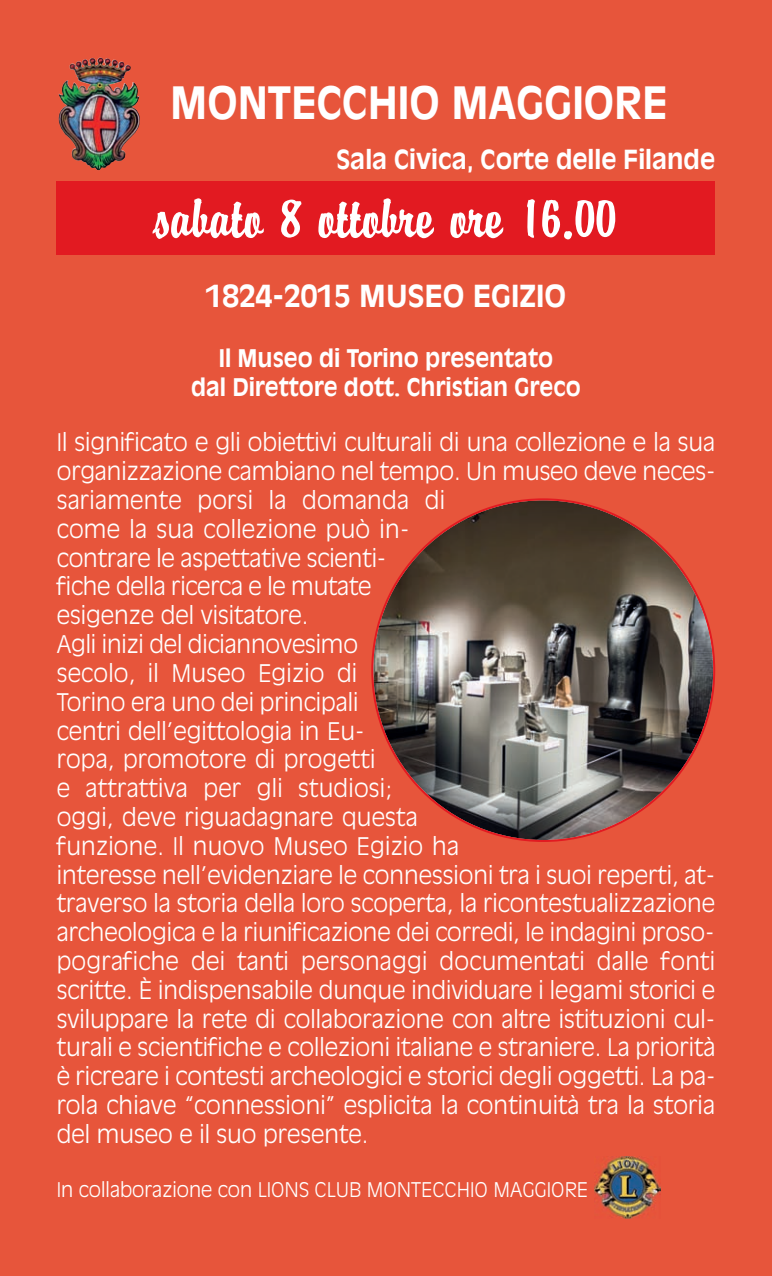
<style>
.page{position:relative;width:772px;height:1276px;background:#fff}
.page>*{position:absolute;margin:0;border:0;box-sizing:border-box;transform-origin:0 0}
.t1{font:60px "Brandyscript";color:#fff}
.t2{font:700 44px "Antique Olive";color:#fff;scale:.95 1}
.t3{font:700 30px "Antique Olive";color:#fff}
.t4{font:700 26px "Antique Olive";color:#fff;scale:.95 1}
.t5{font:300 24px/28.8px "Antique Olive";color:#fff}
.t6{font:700 24px/28.8px "Antique Olive";color:#fff;text-align:center;scale:.94 1}
.t7{font:300 20px "Antique Olive";color:#fff}
</style>
<div class="page">
<div style="left:0;top:0;width:771px;height:1276px;background:#e7553b"></div>
<div style="left:57px;top:181px;width:657px;height:74px;background:#e21a21"></div>
<img style="left:59px;top:58px;width:37px;height:37px">
<svg style="left:371px;top:498px;width:343px;height:344px"></svg>
<img style="left:594px;top:1156px;width:65px;height:62px">
<h2 class="t2" style="left:170px;top:85px;width:524px">MONTECCHIO MAGGIORE</h2>
<p class="t4" style="left:336px;top:149px;width:400px">Sala Civica, Corte delle Filande</p>
<h1 class="t1" style="left:155px;top:182px;width:462px">sabato 8 ottobre ore 16.00</h1>
<p class="t3" style="left:206px;top:283px;width:361px">1824-2015 MUSEO EGIZIO</p>
<p class="t6" style="left:191px;top:345px;width:416px">Il Museo di Torino presentato<br>dal Direttore dott. Christian Greco</p>
<p class="t5" style="left:57px;top:429px;width:660px">Il significato e gli obiettivi culturali di una collezione e la sua organizzazione cambiano nel tempo. Un museo deve neces&shy;sariamente porsi la domanda di<br>come la sua collezione può in-<br>contrare le aspettative scienti-<br>fiche della ricerca e le mutate<br>esigenze del visitatore.<br>Agli inizi del diciannovesimo<br>secolo, il Museo Egizio di<br>Torino era uno dei principali<br>centri dell’egittologia in Eu-<br>ropa, promotore di progetti<br>e attrattiva per gli studiosi;<br>oggi, deve riguadagnare questa<br>funzione. Il nuovo Museo Egizio ha<br>interesse nell’evidenziare le connessioni tra i suoi reperti, at&shy;traverso la storia della loro scoperta, la ricontestualizzazione archeologica e la riunificazione dei corredi, le indagini proso&shy;pografiche dei tanti personaggi documentati dalle fonti scritte. È indispensabile dunque individuare i legami storici e sviluppare la rete di collaborazione con altre istituzioni cul&shy;turali e scientifiche e collezioni italiane e straniere. La priorità è ricreare i contesti archeologici e storici degli oggetti. La pa&shy;rola chiave “connessioni” esplicita la continuità tra la storia del museo e il suo presente.</p>
<p class="t7" style="left:57px;top:1181px;width:532px">In collaborazione con LIONS CLUB MONTECCHIO MAGGIORE</p>
</div>
